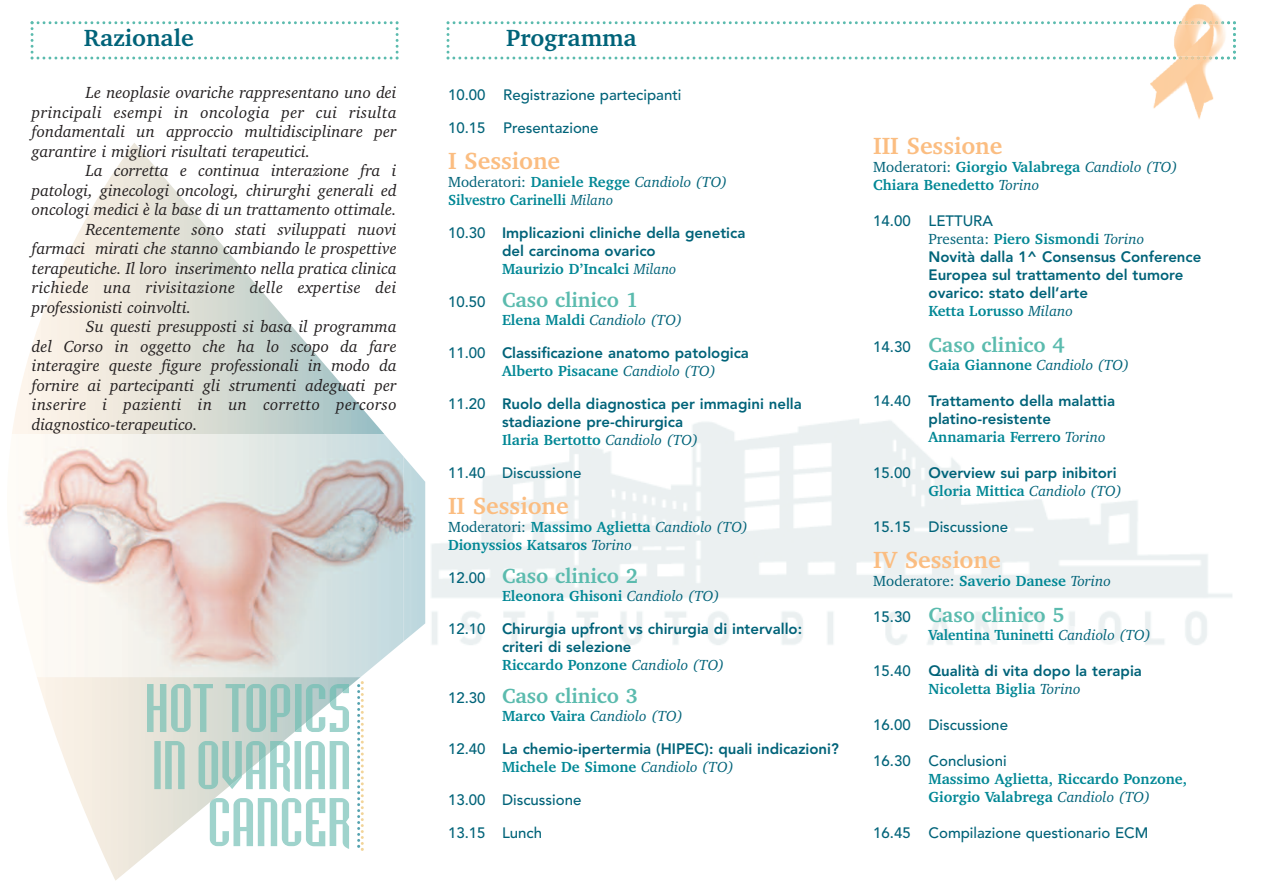
<style>
.page{position:relative;width:1263px;height:893px;background:#fff}
.page>*{position:absolute;margin:0;border:0;box-sizing:border-box;transform-origin:0 0}
.t1{font:700 24px "Charter";color:#fbbd81}
.t2{font:700 24px "Charter";color:#006379}
.t3{font:700 21px "Charter";color:#5bbbae}
.t4{font:italic 16.5px/19.5px "Charter";color:#231f20;text-align:justify}
.t5{font:italic 16.5px "Charter";letter-spacing:.02em;color:#231f20}
.t6{font:700 15px/18px "Charter";color:#008795}
.t7{font:800 15px/18px "Avenir";color:#006379}
.t8{font:500 15px/33px "Avenir";color:#006379}
.t9{font:italic 15px "Charter";color:#006379}
.t10{font:700 15px "Charter";color:#008795;scale:.95 1}
.s1{font-weight:400;color:#006379}
.s2{font-weight:400;font-style:italic;color:#006379}
.s3{font-weight:500}
.s4{font-family:"Avenir";font-weight:500;font-size:15px;color:#006379}
.s5{font-weight:700;font-style:normal;color:#008795}
</style>
<div class="page">
<svg style="left:31px;top:21px;width:368px;height:39px"></svg>
<svg style="left:446px;top:21px;width:675px;height:39px"></svg>
<img style="left:37px;top:677px;width:324px;height:204px">
<img style="left:18px;top:434px;width:386px;height:243px">
<img style="left:404px;top:457px;width:21px;height:184px">
<img style="left:1121px;top:3px;width:115px;height:116px">
<img style="left:1133px;top:24px;width:10px;height:33px">
<img style="left:1143px;top:21px;width:93px;height:38px">
<img style="left:147px;top:684px;width:202px;height:48px">
<svg style="left:222px;top:741px;width:127px;height:51px"></svg>
<img style="left:154px;top:741px;width:130px;height:49px">
<svg style="left:210px;top:798px;width:139px;height:51px"></svg>
<svg style="left:357px;top:681px;width:7px;height:170px"></svg>
<h1 class="t2" style="left:84px;top:24px;width:111px">Razionale</h1>
<h1 class="t2" style="left:506px;top:24px;width:132px">Programma</h1>
<p class="t4" style="left:32px;top:83px;width:366px;text-indent:54px">Le neoplasie ovariche rappresentano uno dei principali esempi in oncologia per cui risulta fondamentali un approccio multidisciplinare per garantire i migliori risultati terapeutici.</p>
<p class="t4" style="left:86px;top:161px;width:312px">La corretta e continua interazione fra i</p>
<p class="t4" style="left:32px;top:180px;width:366px">patologi, ginecologi oncologi, chirurghi generali ed</p>
<p class="t4" style="left:32px;top:200px;width:366px">oncologi medici è la base di un trattamento ottimale.</p>
<p class="t4" style="left:86px;top:219px;width:312px">Recentemente sono stati sviluppati nuovi</p>
<p class="t4" style="left:32px;top:239px;width:366px">farmaci mirati che stanno cambiando le prospettive</p>
<p class="t4" style="left:32px;top:258px;width:366px">terapeutiche. Il loro inserimento nella pratica clinica</p>
<p class="t5" style="left:32px;top:278px;width:366px">richiede una rivisitazione delle expertise dei</p>
<p class="t4" style="left:32px;top:297px;width:161px">professionisti coinvolti.</p>
<p class="t4" style="left:86px;top:317px;width:312px">Su questi presupposti si basa il programma</p>
<p class="t4" style="left:32px;top:336px;width:366px">del Corso in oggetto che ha lo scopo da fare</p>
<p class="t4" style="left:32px;top:356px;width:366px">interagire queste figure professionali in modo da</p>
<p class="t4" style="left:32px;top:375px;width:366px">fornire ai partecipanti gli strumenti adeguati per</p>
<p class="t5" style="left:32px;top:395px;width:366px">inserire i pazienti in un corretto percorso</p>
<p class="t4" style="left:32px;top:414px;width:167px">diagnostico-terapeutico.</p>
<p class="t8" style="left:448px;top:77px;width:235px">10.00 Registrazione partecipanti</p>
<p class="t8" style="left:448px;top:110px;width:152px">10.15 Presentazione</p>
<h1 class="t1" style="left:448px;top:147px;width:114px">I Sessione</h1>
<p class="t6" style="left:448px;top:173px;width:281px"><span class="s1">Moderatori:</span> Daniele Regge <span class="s2">Candiolo (TO)<br></span>Silvestro Carinelli <span class="s2">Milano</span></p>
<p class="t7" style="left:502px;top:224px;width:245px;text-indent:-54px"><span class="s3">10.30</span> Implicazioni cliniche della genetica del carcinoma ovarico</p>
<p class="t6" style="left:502px;top:260px;width:176px">Maurizio D’Incalci <span class="s2">Milano</span></p>
<p class="t3" style="left:448px;top:287px;width:191px"><span class="s4">10.50</span> Caso clinico 1</p>
<p class="t9" style="left:502px;top:311px;width:182px"><span class="s5">Elena Maldi</span> Candiolo (TO)</p>
<p class="t7" style="left:448px;top:344px;width:302px"><span class="s3">11.00</span> Classificazione anatomo patologica</p>
<p class="t6" style="left:502px;top:362px;width:216px">Alberto Pisacane <span class="s2">Candiolo (TO)</span></p>
<p class="t7" style="left:502px;top:395px;width:301px;text-indent:-54px"><span class="s3">11.20</span> Ruolo della diagnostica per immagini nella stadiazione pre-chirurgica</p>
<p class="t6" style="left:502px;top:431px;width:198px">Ilaria Bertotto <span class="s2">Candiolo (TO)</span></p>
<p class="t8" style="left:448px;top:455px;width:135px">11.40 Discussione</p>
<h1 class="t1" style="left:448px;top:492px;width:122px">II Sessione</h1>
<p class="t6" style="left:448px;top:518px;width:302px"><span class="s1">Moderatori:</span> Massimo Aglietta <span class="s2">Candiolo (TO)<br></span>Dionyssios Katsaros <span class="s2">Torino</span></p>
<p class="t3" style="left:448px;top:563px;width:191px"><span class="s4">12.00</span> Caso clinico 2</p>
<p class="t6" style="left:502px;top:587px;width:219px">Eleonora Ghisoni <span class="s2">Candiolo (TO)</span></p>
<p class="t7" style="left:502px;top:620px;width:302px;text-indent:-54px"><span class="s3">12.10</span> Chirurgia upfront vs chirurgia di intervallo: criteri di selezione</p>
<p class="t6" style="left:502px;top:656px;width:224px">Riccardo Ponzone <span class="s2">Candiolo (TO)</span></p>
<p class="t3" style="left:448px;top:683px;width:191px"><span class="s4">12.30</span> Caso clinico 3</p>
<p class="t9" style="left:502px;top:707px;width:183px"><span class="s5">Marco Vaira</span> Candiolo (TO)</p>
<p class="t7" style="left:448px;top:740px;width:392px"><span class="s3">12.40</span> La chemio-ipertermia (HIPEC): quali indicazioni?</p>
<p class="t6" style="left:502px;top:758px;width:233px">Michele De Simone <span class="s2">Candiolo (TO)</span></p>
<p class="t8" style="left:448px;top:782px;width:135px">13.00 Discussione<br>13.15 Lunch</p>
<h1 class="t1" style="left:873px;top:132px;width:131px">III Sessione</h1>
<p class="t6" style="left:873px;top:158px;width:306px"><span class="s1">Moderatori:</span> Giorgio Valabrega <span class="s2">Candiolo (TO)<br></span>Chiara Benedetto <span class="s2">Torino</span></p>
<p class="t8" style="left:873px;top:204px;width:121px">14.00 LETTURA</p>
<p class="t6" style="left:928px;top:230px;width:217px"><span class="s1">Presenta:</span> Piero Sismondi <span class="s2">Torino</span></p>
<p class="t7" style="left:928px;top:248px;width:274px">Novità dalla 1^ Consensus Conference<br>Europea sul trattamento del tumore ovarico: stato dell’arte</p>
<p class="t6" style="left:928px;top:302px;width:146px">Ketta Lorusso <span class="s2">Milano</span></p>
<p class="t3" style="left:873px;top:333px;width:193px"><span class="s4">14.30</span> Caso clinico 4</p>
<p class="t6" style="left:928px;top:356px;width:202px">Gaia Giannone <span class="s2">Candiolo (TO)</span></p>
<p class="t7" style="left:873px;top:392px;width:243px;text-align:center"><span class="s3">14.40</span> Trattamento della malattia platino-resistente</p>
<p class="t6" style="left:928px;top:428px;width:179px">Annamaria Ferrero <span class="s2">Torino</span></p>
<p class="t7" style="left:873px;top:464px;width:245px"><span class="s3">15.00</span> Overview sui parp inibitori</p>
<p class="t6" style="left:928px;top:482px;width:195px">Gloria Mittica <span class="s2">Candiolo (TO)</span></p>
<p class="t8" style="left:873px;top:510px;width:136px">15.15 Discussione</p>
<h1 class="t1" style="left:873px;top:546px;width:129px">IV Sessione</h1>
<p class="t6" style="left:873px;top:572px;width:239px"><span class="s1">Moderatore:</span> Saverio Danese <span class="s2">Torino</span></p>
<p class="t3" style="left:873px;top:603px;width:193px"><span class="s4">15.30</span> Caso clinico 5</p>
<p class="t10" style="left:928px;top:626px;width:236px">Valentina Tuninetti <span class="s2">Candiolo (TO)</span></p>
<p class="t7" style="left:873px;top:662px;width:270px"><span class="s3">15.40</span> Qualità di vita dopo la terapia</p>
<p class="t6" style="left:928px;top:680px;width:153px">Nicoletta Biglia <span class="s2">Torino</span></p>
<p class="t8" style="left:873px;top:708px;width:136px">16.00 Discussione</p>
<p class="t8" style="left:873px;top:744px;width:135px">16.30 Conclusioni</p>
<p class="t6" style="left:928px;top:770px;width:260px">Massimo Aglietta, Riccardo Ponzone,<br>Giorgio Valabrega <span class="s2">Candiolo (TO)</span></p>
<p class="t8" style="left:873px;top:816px;width:277px">16.45 Compilazione questionario ECM</p>
</div>
